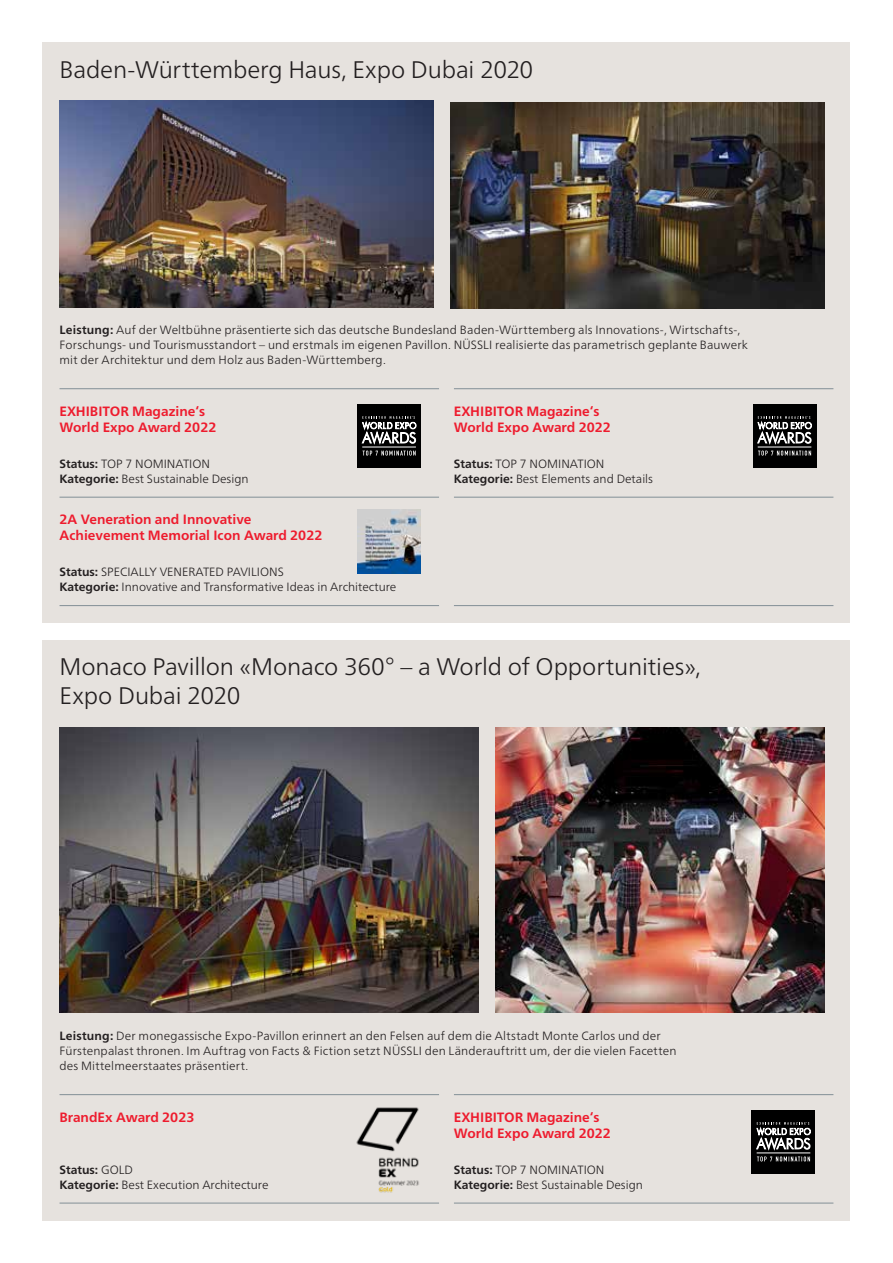
<style>
.page{position:relative;width:893px;height:1263px;background:#fff}
.page>*{position:absolute;margin:0;border:0;box-sizing:border-box;transform-origin:0 0}
.t1{font:300 24px/28.8px "Frutiger Neue LTW1 G";letter-spacing:-.01em;color:#231f20}
.t2{font:700 13.5px/16.2px "Frutiger Neue LTW1 G";color:#ee1b2d}
.t3{font:300 12px/15px "Frutiger Neue LTW1 G";letter-spacing:.01em;color:#231f20}
.s1{font-weight:700}
</style>
<div class="page">
<div style="left:43px;top:43px;width:807px;height:580px;background:#e6e2de"></div>
<div style="left:43px;top:640px;width:807px;height:580px;background:#e6e2de"></div>
<hr style="left:454px;top:1094px;width:379px;height:1px;background:#828f96">
<hr style="left:454px;top:497px;width:379px;height:1px;background:#828f96">
<hr style="left:454px;top:388px;width:379px;height:1px;background:#828f96">
<hr style="left:60px;top:1094px;width:379px;height:1px;background:#828f96">
<hr style="left:60px;top:497px;width:379px;height:1px;background:#828f96">
<hr style="left:60px;top:388px;width:379px;height:1px;background:#828f96">
<hr style="left:60px;top:1203px;width:379px;height:1px;background:#828f96">
<hr style="left:60px;top:605px;width:379px;height:1px;background:#828f96">
<hr style="left:454px;top:1203px;width:379px;height:1px;background:#828f96">
<hr style="left:454px;top:605px;width:379px;height:1px;background:#828f96">
<img style="left:60px;top:101px;width:374px;height:206px">
<img style="left:451px;top:102px;width:374px;height:206px">
<img style="left:60px;top:727px;width:418px;height:285px">
<img style="left:495px;top:727px;width:330px;height:285px">
<div style="left:752px;top:1110px;width:63px;height:64px;background:#000"></div>
<svg style="left:756px;top:1122px;width:55px;height:28px"></svg>
<hr style="left:757px;top:1153px;width:53px;height:1px;background:#fff">
<svg style="left:757px;top:1156px;width:53px;height:5px"></svg>
<div style="left:357px;top:404px;width:64px;height:64px;background:#000"></div>
<svg style="left:362px;top:416px;width:54px;height:28px"></svg>
<hr style="left:362px;top:447px;width:54px;height:1px;background:#fff">
<svg style="left:362px;top:451px;width:54px;height:5px"></svg>
<div style="left:753px;top:404px;width:63px;height:64px;background:#000"></div>
<svg style="left:757px;top:416px;width:55px;height:28px"></svg>
<hr style="left:758px;top:447px;width:53px;height:1px;background:#fff">
<svg style="left:758px;top:451px;width:53px;height:5px"></svg>
<img style="left:357px;top:509px;width:64px;height:64px">
<img style="left:356px;top:1107px;width:63px;height:86px">
<h1 class="t1" style="left:60px;top:53px;width:475px">Baden-Württemberg Haus, Expo Dubai 2020</h1>
<p class="t3" style="left:60px;top:321px;width:690px"><span class="s1">Leistung:</span> Auf der Weltbühne präsentierte sich das deutsche Bundesland Baden-Württemberg als Innovations-, Wirtschafts-,<br>Forschungs- und Tourismusstandort – und erstmals im eigenen Pavillon. NÜSSLI realisierte das parametrisch geplante Bauwerk mit der Architektur und dem Holz aus Baden-Württemberg.</p>
<p class="t2" style="left:60px;top:402px;width:158px">EXHIBITOR Magazine‘s<br>World Expo Award 2022</p>
<p class="t3" style="left:60px;top:455px;width:191px"><span class="s1">Status:</span> TOP 7 NOMINATION<br><span class="s1">Kategorie:</span> Best Sustainable Design</p>
<p class="t2" style="left:60px;top:510px;width:264px">2A Veneration and Innovative<br>Achievement Memorial Icon Award 2022</p>
<p class="t3" style="left:60px;top:563px;width:338px"><span class="s1">Status:</span> SPECIALLY VENERATED PAVILIONS<br><span class="s1">Kategorie:</span> Innovative and Transformative Ideas in Architecture</p>
<p class="t2" style="left:454px;top:402px;width:158px">EXHIBITOR Magazine‘s<br>World Expo Award 2022</p>
<p class="t3" style="left:454px;top:455px;width:201px"><span class="s1">Status:</span> TOP 7 NOMINATION<br><span class="s1">Kategorie:</span> Best Elements and Details</p>
<h1 class="t1" style="left:60px;top:651px;width:643px">Monaco Pavillon «Monaco 360° – a World of Opportunities»,<br>Expo Dubai 2020</h1>
<p class="t3" style="left:60px;top:1027px;width:618px"><span class="s1">Leistung:</span> Der monegassische Expo-Pavillon erinnert an den Felsen auf dem die Altstadt Monte Carlos und der<br>Fürstenpalast thronen. Im Auftrag von Facts &amp; Fiction setzt NÜSSLI den Länderauftritt um, der die vielen Facetten des Mittelmeerstaates präsentiert.</p>
<p class="t2" style="left:60px;top:1108px;width:136px">BrandEx Award 2023</p>
<p class="t2" style="left:454px;top:1108px;width:158px">EXHIBITOR Magazine‘s<br>World Expo Award 2022</p>
<p class="t3" style="left:60px;top:1161px;width:210px"><span class="s1">Status:</span> GOLD<br><span class="s1">Kategorie:</span> Best Execution Architecture</p>
<p class="t3" style="left:454px;top:1161px;width:191px"><span class="s1">Status:</span> TOP 7 NOMINATION<br><span class="s1">Kategorie:</span> Best Sustainable Design</p>
</div>
